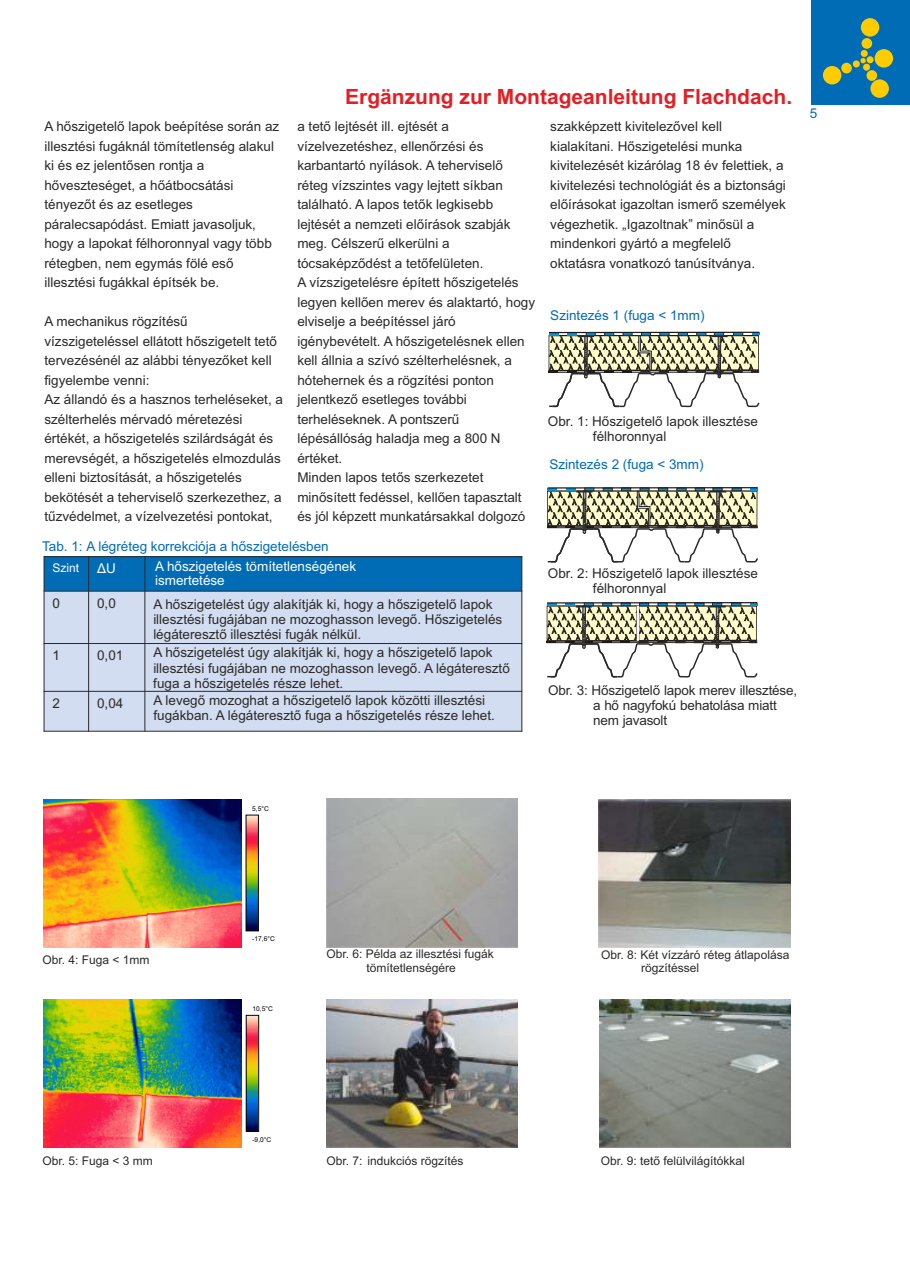
<style>
.page{position:relative;width:910px;height:1280px;background:#fff}
.page>*{position:absolute;margin:0;border:0;box-sizing:border-box;transform-origin:0 0}
.t1{font:700 21px "Arial";color:#e31e24}
.t2{font:13.5px/19.5px "Arial";color:#2b2a29}
.t3{font:13.5px "Arial";color:#006cb5}
.t4{font:13.5px/13.5px "Arial";color:#fefefe}
.t5{font:12px/13.4px "Arial";color:#2b2a29;text-align:center}
.t6{font:12px "Arial";color:#fefefe}
.t7{font:6.6px "Arial";color:#000}
</style>
<div class="page">
<div style="left:811px;top:0;width:99px;height:105px;background:#006cb5"></div>
<div style="left:823px;top:66px;width:18px;height:18px;background:#fecc00;border-radius:50%"></div>
<div style="left:875px;top:49px;width:18px;height:19px;background:#fecc00;border-radius:50%"></div>
<div style="left:870px;top:79px;width:19px;height:19px;background:#fecc00;border-radius:50%"></div>
<div style="left:861px;top:18px;width:18px;height:19px;background:#fecc00;border-radius:50%"></div>
<div style="left:841px;top:63px;width:11px;height:10px;background:#fecc00;border-radius:50%"></div>
<div style="left:866px;top:70px;width:11px;height:11px;background:#fecc00;border-radius:50%"></div>
<div style="left:861px;top:38px;width:11px;height:11px;background:#fecc00;border-radius:50%"></div>
<div style="left:861px;top:50px;width:7px;height:7px;background:#fecc00;border-radius:50%"></div>
<div style="left:867px;top:56px;width:6px;height:7px;background:#fecc00;border-radius:50%"></div>
<div style="left:853px;top:60px;width:7px;height:7px;background:#fecc00;border-radius:50%"></div>
<div style="left:863px;top:64px;width:7px;height:7px;background:#fecc00;border-radius:50%"></div>
<svg style="left:860px;top:58px;width:6px;height:5px"></svg>
<svg style="left:547px;top:602px;width:211px;height:76px"></svg>
<svg style="left:547px;top:331px;width:213px;height:232px"></svg>
<img style="left:248px;top:1017px;width:9px;height:112px">
<div style="left:246px;top:1015px;width:13px;height:116px;border:1px solid #000"></div>
<img style="left:44px;top:999px;width:197px;height:149px">
<img style="left:248px;top:817px;width:9px;height:112px">
<div style="left:246px;top:815px;width:13px;height:116px;border:1px solid #000"></div>
<img style="left:44px;top:799px;width:197px;height:148px">
<div style="left:44px;top:557px;width:45px;height:34px;background:#006cb5"></div>
<div style="left:89px;top:557px;width:56px;height:34px;background:#006cb5"></div>
<div style="left:145px;top:557px;width:377px;height:34px;background:#006cb5"></div>
<div style="left:44px;top:591px;width:45px;height:52px;background:#d3ddf1"></div>
<div style="left:89px;top:591px;width:56px;height:52px;background:#d3ddf1"></div>
<div style="left:145px;top:591px;width:377px;height:52px;background:#d3ddf1"></div>
<div style="left:44px;top:643px;width:45px;height:48px;background:#d3ddf1"></div>
<div style="left:89px;top:643px;width:56px;height:48px;background:#d3ddf1"></div>
<div style="left:145px;top:643px;width:377px;height:48px;background:#d3ddf1"></div>
<div style="left:44px;top:691px;width:45px;height:40px;background:#d3ddf1"></div>
<div style="left:89px;top:691px;width:56px;height:40px;background:#d3ddf1"></div>
<div style="left:145px;top:691px;width:377px;height:40px;background:#d3ddf1"></div>
<hr style="left:44px;top:556px;width:1px;height:176px;background:#2b2a29">
<hr style="left:88px;top:556px;width:1px;height:176px;background:#2b2a29">
<hr style="left:144px;top:556px;width:1px;height:176px;background:#2b2a29">
<hr style="left:521px;top:556px;width:1px;height:176px;background:#2b2a29">
<hr style="left:44px;top:731px;width:478px;height:1px;background:#2b2a29">
<hr style="left:44px;top:691px;width:478px;height:1px;background:#2b2a29">
<hr style="left:44px;top:643px;width:478px;height:1px;background:#2b2a29">
<hr style="left:44px;top:591px;width:478px;height:1px;background:#2b2a29">
<hr style="left:44px;top:556px;width:478px;height:1px;background:#2b2a29">
<img style="left:326px;top:799px;width:191px;height:148px">
<img style="left:326px;top:999px;width:191px;height:148px">
<img style="left:599px;top:799px;width:191px;height:149px">
<img style="left:599px;top:999px;width:191px;height:148px">
<p class="t2" style="left:44px;top:118px;width:236px">A hőszigetelő lapok beépítése során az illesztési fugáknál tömítetlenség alakul ki és ez jelentősen rontja a hőveszteséget, a hőátbocsátási tényezőt és az esetleges páralecsapódást. Emiatt javasoljuk, hogy a lapokat félhoronnyal vagy több rétegben, nem egymás fölé eső illesztési fugákkal építsék be.</p>
<p class="t2" style="left:44px;top:313px;width:240px">A mechanikus rögzítésű vízszigeteléssel ellátott hőszigetelt tető tervezésénél az alábbi tényezőket kell figyelembe venni:<br>Az állandó és a hasznos terheléseket, a szélterhelés mérvadó méretezési értékét, a hőszigetelés szilárdságát és merevségét, a hőszigetelés elmozdulás elleni biztosítását, a hőszigetelés bekötését a teherviselő szerkezethez, a tűzvédelmet, a vízelvezetési pontokat,</p>
<h1 class="t1" style="left:345px;top:89px;width:448px">Ergänzung zur Montageanleitung Flachdach.</h1>
<p class="t2" style="left:297px;top:118px;width:239px">a tető lejtését ill. ejtését a vízelvezetéshez, ellenőrzési és karbantartó nyílások. A teherviselő réteg vízszintes vagy lejtett síkban található. A lapos tetők legkisebb lejtését a nemzeti előírások szabják meg. Célszerű elkerülni a tócsaképződést a tetőfelületen.<br>A vízszigetelésre épített hőszigetelés legyen kellően merev és alaktartó, hogy elviselje a beépítéssel járó igénybevételt. A hőszigetelésnek ellen kell állnia a szívó szélterhelésnek, a hótehernek és a rögzítési ponton jelentkező esetleges további terheléseknek. A pontszerű lépésállóság haladja meg a 800 N értéket.<br>Minden lapos tetős szerkezetet minősített fedéssel, kellően tapasztalt és jól képzett munkatársakkal dolgozó</p>
<p class="t2" style="left:550px;top:118px;width:237px">szakképzett kivitelezővel kell kialakítani. Hőszigetelési munka kivitelezését kizárólag 18 év felettiek, a kivitelezési technológiát és a biztonsági előírásokat igazoltan ismerő személyek végezhetik. „Igazoltnak” minősül a mindenkori gyártó a megfelelő oktatásra vonatkozó tanúsítványa.</p>
<p class="t3" style="left:550px;top:310px;width:156px">Szintezés 1 (fuga &lt; 1mm)</p>
<p class="t2" style="left:593px;top:415px;width:167px;line-height:15.1px;text-indent:-45px">Obr. 1: Hőszigetelő lapok illesztése félhoronnyal</p>
<p class="t3" style="left:549px;top:460px;width:156px">Szintezés 2 (fuga &lt; 3mm)</p>
<p class="t3" style="left:42px;top:541px;width:288px">Tab. 1: A légréteg korrekciója a hőszigetelésben</p>
<p class="t6" style="left:53px;top:563px;width:28px">Szint</p>
<p class="t4" style="left:97px;top:563px;width:20px">ΔU</p>
<p class="t2" style="left:53px;top:594px;width:9px">0</p>
<p class="t2" style="left:97px;top:594px;width:20px">0,0</p>
<p class="t4" style="left:155px;top:561px;width:203px">A hőszigetelés tömítetlenségének ismertetése</p>
<p class="t2" style="left:153px;top:597px;width:350px;line-height:15.1px">A hőszigetelést úgy alakítják ki, hogy a hőszigetelő lapok illesztési fugájában ne mozoghasson levegő. Hőszigetelés légáteresztő illesztési fugák nélkül.</p>
<p class="t2" style="left:153px;top:646px;width:358px;line-height:15.1px">A hőszigetelést úgy alakítják ki, hogy a hőszigetelő lapok illesztési fugájában ne mozoghasson levegő. A légáteresztő fuga a hőszigetelés része lehet.</p>
<p class="t2" style="left:154px;top:694px;width:343px;line-height:15.1px">A levegő mozoghat a hőszigetelő lapok közötti illesztési fugákban. A légáteresztő fuga a hőszigetelés része lehet.</p>
<p class="t2" style="left:53px;top:647px;width:9px">1</p>
<p class="t2" style="left:97px;top:647px;width:28px">0,01</p>
<p class="t2" style="left:53px;top:694px;width:9px">2</p>
<p class="t2" style="left:97px;top:694px;width:28px">0,04</p>
<p class="t2" style="left:593px;top:567px;width:167px;line-height:15.1px;text-indent:-45px">Obr. 2: Hőszigetelő lapok illesztése félhoronnyal</p>
<p class="t2" style="left:593px;top:684px;width:206px;line-height:15.1px;text-indent:-45px">Obr. 3: Hőszigetelő lapok merev illesztése, a hő nagyfokú behatolása miatt nem javasolt</p>
<p class="t3" style="left:810px;top:109px;width:9px">5</p>
<p class="t7" style="left:252px;top:806px;width:18px">5,5°C</p>
<p class="t5" style="left:42px;top:954px;width:109px">Obr. 4: Fuga &lt; 1mm</p>
<p class="t7" style="left:252px;top:936px;width:24px">-17,6°C</p>
<p class="t7" style="left:252px;top:1006px;width:22px">10,5°C</p>
<p class="t5" style="left:327px;top:948px;width:169px">Obr. 6: Példa az illesztési fugák tömítetlenségére</p>
<p class="t5" style="left:641px;top:949px;width:150px;text-align:left;text-indent:-40px">Obr. 8: Két vízzáró réteg átlapolása rögzítéssel</p>
<p class="t5" style="left:42px;top:1155px;width:112px">Obr. 5: Fuga &lt; 3 mm</p>
<p class="t7" style="left:252px;top:1137px;width:20px">-9,0°C</p>
<p class="t5" style="left:327px;top:1155px;width:139px">Obr. 7: indukciós rögzítés</p>
<p class="t5" style="left:601px;top:1155px;width:146px">Obr. 9: tető felülvilágítókkal</p>
</div>
